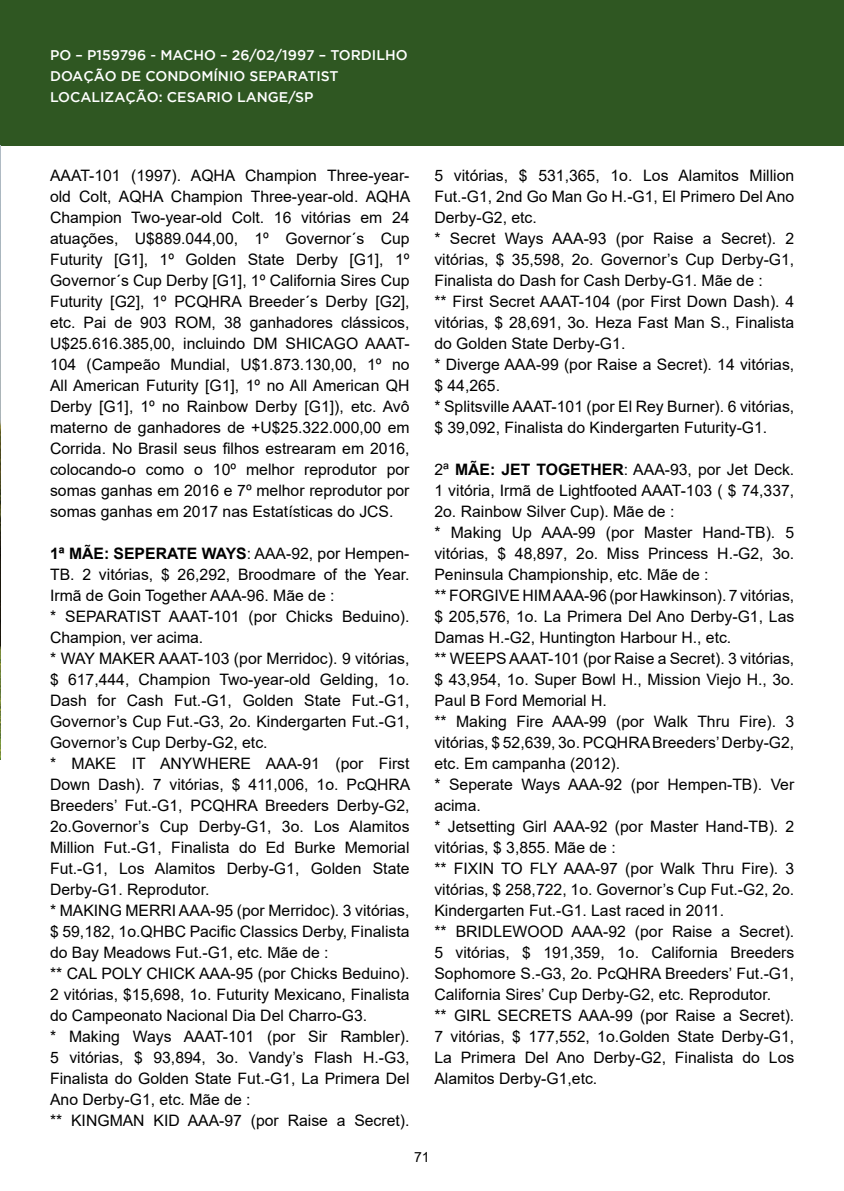
<style>
.page{position:relative;width:844px;height:1191px;background:#fff}
.page>*{position:absolute;margin:0;border:0;box-sizing:border-box;transform-origin:0 0}
.t1{font:15.75px/21px "Arial";color:#000}
.t2{font:500 14px/21px "Gotham";color:#fff}
.t3{font:14px "Arial";color:#000}
.s1{font-weight:700}
</style>
<div class="page">
<div style="left:0;top:0;width:843px;height:146px;background:#2f5722"></div>
<img style="left:0;top:146px;width:1px;height:613px">
<p class="t2" style="left:50px;top:44px;width:359px">PO – P159796 - MACHO – 26/02/1997 – TORDILHO<br>DOAÇÃO DE CONDOMÍNIO SEPARATIST<br>LOCALIZAÇÃO: CESARIO LANGE/SP</p>
<p class="t1" style="left:50px;top:165px;width:362px;text-align:justify">AAAT-101 (1997). AQHA Champion Three-year&shy;old Colt, AQHA Champion Three-year-old. AQHA Champion Two-year-old Colt. 16 vitórias em 24 atuações, U$889.044,00, 1º Governor´s Cup Futurity [G1], 1º Golden State Derby [G1], 1º Governor´s Cup Derby [G1], 1º California Sires Cup Futurity [G2], 1º PCQHRA Breeder´s Derby [G2], etc. Pai de 903 ROM, 38 ganhadores clássicos, U$25.616.385,00, incluindo DM SHICAGO AAAT-104 (Campeão Mundial, U$1.873.130,00, 1º no All American Futurity [G1], 1º no All American QH Derby [G1], 1º no Rainbow Derby [G1]), etc. Avô materno de ganhadores de +U$25.322.000,00 em Corrida. No Brasil seus filhos estrearam em 2016, colocando-o como o 10º melhor reprodutor por somas ganhas em 2016 e 7º melhor reprodutor por somas ganhas em 2017 nas Estatísticas do JCS.</p>
<p class="t1" style="left:50px;top:543px;width:362px"><span class="s1">1ª MÃE: SEPERATE WAYS</span>: AAA-92, por Hempen-TB. 2 vitórias, $ 26,292, Broodmare of the Year.<br>Irmã de Goin Together AAA-96. Mãe de :<br>* SEPARATIST AAAT-101 (por Chicks Beduino).<br>Champion, ver acima.<br>* WAY MAKER AAAT-103 (por Merridoc). 9 vitórias, $ 617,444, Champion Two-year-old Gelding, 1o.<br>Dash for Cash Fut.-G1, Golden State Fut.-G1, Governor’s Cup Fut.-G3, 2o. Kindergarten Fut.-G1, Governor’s Cup Derby-G2, etc.<br>* MAKE IT ANYWHERE AAA-91 (por First Down Dash). 7 vitórias, $ 411,006, 1o. PcQHRA Breeders’ Fut.-G1, PCQHRA Breeders Derby-G2, 2o.Governor’s Cup Derby-G1, 3o. Los Alamitos Million Fut.-G1, Finalista do Ed Burke Memorial Fut.-G1, Los Alamitos Derby-G1, Golden State Derby-G1. Reprodutor.<br>* MAKING MERRI AAA-95 (por Merridoc). 3 vitórias, $ 59,182, 1o.QHBC Pacific Classics Derby, Finalista do Bay Meadows Fut.-G1, etc. Mãe de :<br>** CAL POLY CHICK AAA-95 (por Chicks Beduino).<br>2 vitórias, $15,698, 1o. Futurity Mexicano, Finalista do Campeonato Nacional Dia Del Charro-G3.<br>* Making Ways AAAT-101 (por Sir Rambler).<br>5 vitórias, $ 93,894, 3o. Vandy’s Flash H.-G3, Finalista do Golden State Fut.-G1, La Primera Del Ano Derby-G1, etc. Mãe de :<br>** KINGMAN KID AAA-97 (por Raise a Secret).</p>
<p class="t1" style="left:434px;top:165px;width:361px">5 vitórias, $ 531,365, 1o. Los Alamitos Million Fut.-G1, 2nd Go Man Go H.-G1, El Primero Del Ano Derby-G2, etc.<br>* Secret Ways AAA-93 (por Raise a Secret). 2 vitórias, $ 35,598, 2o. Governor’s Cup Derby-G1, Finalista do Dash for Cash Derby-G1. Mãe de :<br>** First Secret AAAT-104 (por First Down Dash). 4 vitórias, $ 28,691, 3o. Heza Fast Man S., Finalista do Golden State Derby-G1.<br>* Diverge AAA-99 (por Raise a Secret). 14 vitórias, $ 44,265.<br>* Splitsville AAAT-101 (por El Rey Burner). 6 vitórias, $ 39,092, Finalista do Kindergarten Futurity-G1.</p>
<p class="t1" style="left:434px;top:459px;width:361px">2ª <span class="s1">MÃE: JET TOGETHER</span>: AAA-93, por Jet Deck.<br>1 vitória, Irmã de Lightfooted AAAT-103 ( $ 74,337, 2o. Rainbow Silver Cup). Mãe de :<br>* Making Up AAA-99 (por Master Hand-TB). 5 vitórias, $ 48,897, 2o. Miss Princess H.-G2, 3o.<br>Peninsula Championship, etc. Mãe de :<br>** FORGIVE HIM AAA-96 (por Hawkinson). 7 vitórias, $ 205,576, 1o. La Primera Del Ano Derby-G1, Las Damas H.-G2, Huntington Harbour H., etc.<br>** WEEPS AAAT-101 (por Raise a Secret). 3 vitórias, $ 43,954, 1o. Super Bowl H., Mission Viejo H., 3o.<br>Paul B Ford Memorial H.<br>** Making Fire AAA-99 (por Walk Thru Fire). 3 vitórias, $ 52,639, 3o. PCQHRA Breeders’ Derby-G2, etc. Em campanha (2012).<br>* Seperate Ways AAA-92 (por Hempen-TB). Ver acima.<br>* Jetsetting Girl AAA-92 (por Master Hand-TB). 2 vitórias, $ 3,855. Mãe de :<br>** FIXIN TO FLY AAA-97 (por Walk Thru Fire). 3 vitórias, $ 258,722, 1o. Governor’s Cup Fut.-G2, 2o.<br>Kindergarten Fut.-G1. Last raced in 2011.<br>** BRIDLEWOOD AAA-92 (por Raise a Secret).<br>5 vitórias, $ 191,359, 1o. California Breeders Sophomore S.-G3, 2o. PcQHRA Breeders’ Fut.-G1, California Sires’ Cup Derby-G2, etc. Reprodutor.<br>** GIRL SECRETS AAA-99 (por Raise a Secret).<br>7 vitórias, $ 177,552, 1o.Golden State Derby-G1, La Primera Del Ano Derby-G2, Finalista do Los Alamitos Derby-G1,etc.</p>
<p class="t3" style="left:414px;top:1147px;width:17px">71</p>
</div>
